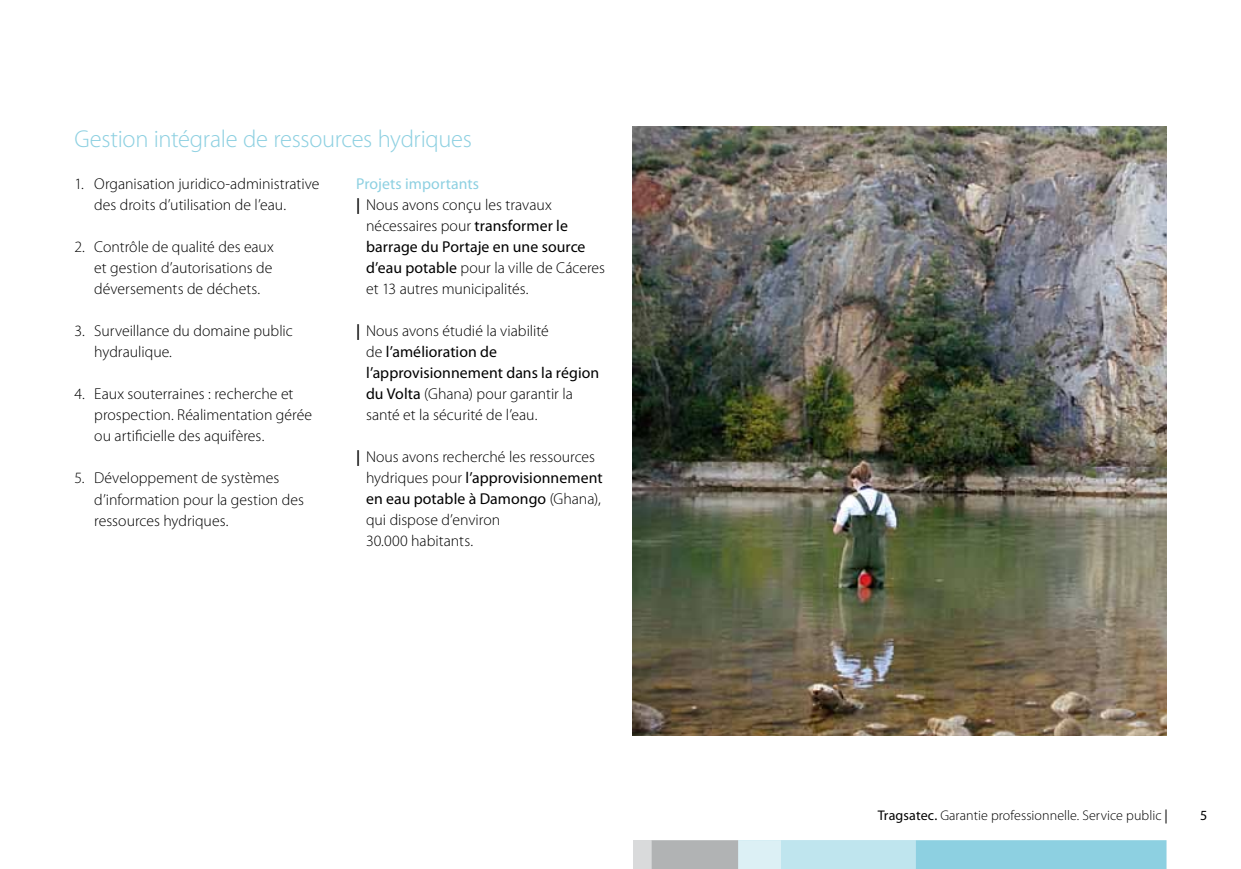
<style>
.page{position:relative;width:1241px;height:869px;background:#fff}
.page>*{position:absolute;margin:0;border:0;box-sizing:border-box;transform-origin:0 0}
.t1{font:300 24.5px "Myriad Pro";letter-spacing:-.01em;color:#8dd0e1}
.t2{font:300 15.75px/21px "Myriad Pro";color:#000}
.t3{font:15.75px "Myriad Pro";letter-spacing:.005em;color:#000}
.t4{font:15.75px "Myriad Pro";letter-spacing:.005em;color:#8dd0e1}
.t5{font:300 14px "Myriad Pro";letter-spacing:.005em;color:#000}
.t6{font:14px "Myriad Pro";color:#000}
.s1{font-weight:600}
.s2{font-weight:400}
</style>
<div class="page">
<div style="left:632px;top:839px;width:19px;height:29px;background:#d9dadb"></div>
<svg style="left:651px;top:840px;width:515px;height:28px;background:#a7d3de"></svg>
<img style="left:632px;top:126px;width:534px;height:609px">
<h1 class="t1" style="left:74px;top:125px;width:399px">Gestion intégrale de ressources hydriques</h1>
<p class="t2" style="left:94px;top:174px;width:227px;text-indent:-20px">1. Organisation juridico-administrative des droits d’utilisation de l’eau.</p>
<p class="t2" style="left:94px;top:237px;width:181px;text-align:justify;text-indent:-20px">2. Contrôle de qualité des eaux et gestion d’autorisations de déversements de déchets.</p>
<p class="t2" style="left:94px;top:321px;width:200px;text-indent:-20px">3. Surveillance du domaine public hydraulique.</p>
<p class="t2" style="left:94px;top:384px;width:219px;text-indent:-20px">4. Eaux souterraines : recherche et prospection. Réalimentation gérée ou artificielle des aquifères.</p>
<p class="t2" style="left:94px;top:468px;width:211px;text-indent:-20px">5. Développement de systèmes d’information pour la gestion des ressources hydriques.</p>
<p class="t4" style="left:356px;top:175px;width:124px">Projets importants</p>
<p class="t2" style="left:356px;top:194px;width:197px"><span class="s1">|</span> Nous avons conçu les travaux</p>
<p class="t2" style="left:366px;top:215px;width:203px">nécessaires pour <span class="s2">transformer le</span></p>
<p class="t3" style="left:366px;top:238px;width:221px">barrage du Portaje en une source</p>
<p class="t2" style="left:366px;top:257px;width:240px"><span class="s2">d’eau potable</span> pour la ville de Cáceres</p>
<p class="t2" style="left:366px;top:278px;width:164px">et 13 autres municipalités.</p>
<p class="t2" style="left:366px;top:320px;width:235px;text-indent:-10px"><span class="s1">|</span> Nous avons étudié la viabilité<br>de <span class="s2">l’amélioration de l’approvisionnement dans la région du Volta</span> (Ghana) pour garantir la santé et la sécurité de l’eau.</p>
<p class="t2" style="left:366px;top:446px;width:238px;text-indent:-10px"><span class="s1">|</span> Nous avons recherché les ressources hydriques pour <span class="s2">l’approvisionnement en eau potable à Damongo</span> (Ghana), qui dispose d’environ<br>30.000 habitants.</p>
<p class="t5" style="left:877px;top:807px;width:292px"><span class="s2">Tragsatec.</span> Garantie professionnelle. Service public <span class="s2">|</span></p>
<p class="t6" style="left:1199px;top:807px;width:9px">5</p>
</div>
